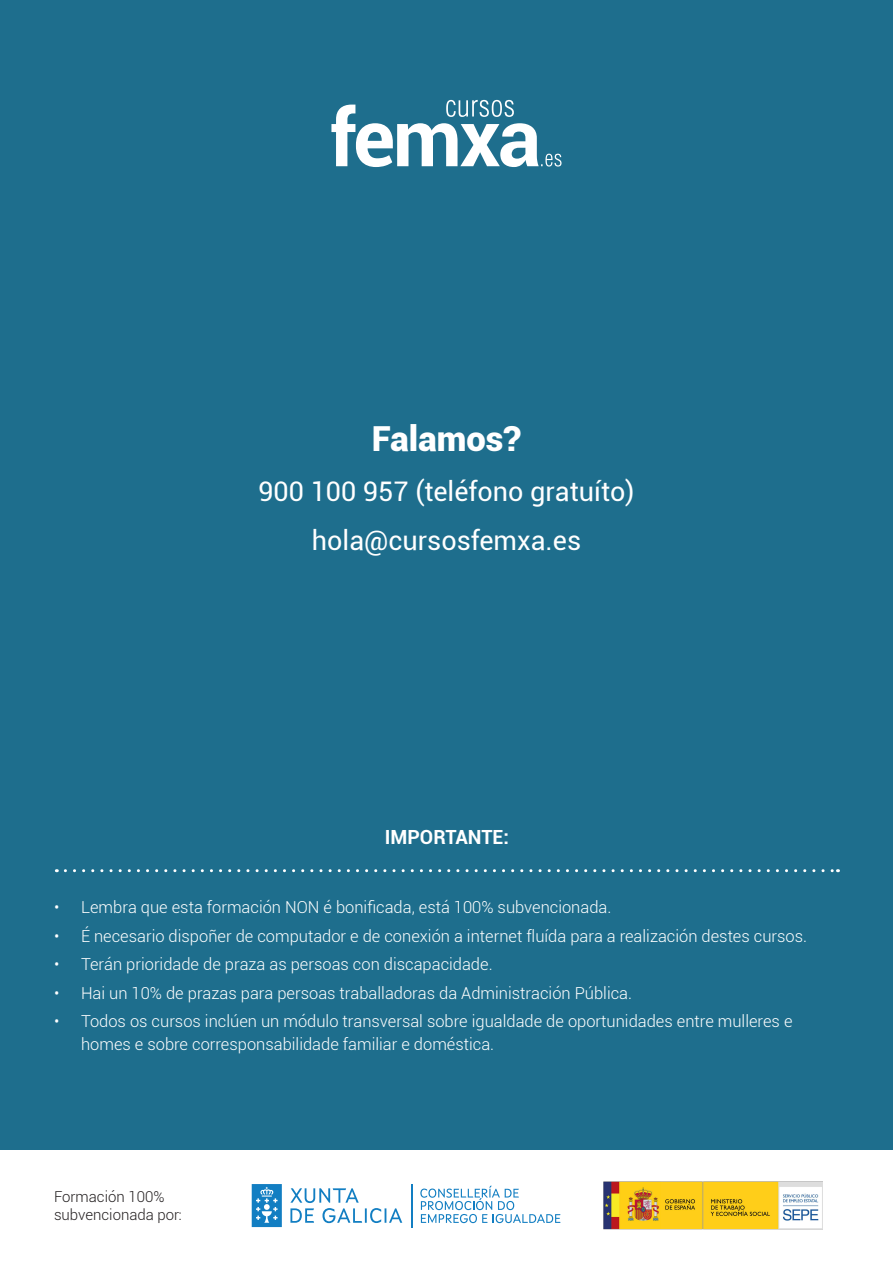
<style>
.page{position:relative;width:893px;height:1263px;background:#1e6e8d}
.page>*{position:absolute;margin:0;border:0;box-sizing:border-box;transform-origin:0 0}
.t1{font:900 34.5px "Roboto";color:#fff}
.t2{font:27px/49.5px "Roboto";color:#fff;text-align:center}
.t3{font:700 19.5px "Roboto";color:#fff}
.t4{font:300 16.5px/22.5px "Roboto";color:#fff}
.t5{font:300 15px/18px "Roboto";color:#231f20}
</style>
<div class="page">
<div style="left:0;top:1150px;width:893px;height:113px;background:#fff"></div>
<svg style="left:331px;top:100px;width:230px;height:67px"></svg>
<svg style="left:252px;top:1184px;width:150px;height:43px"></svg>
<hr style="left:411px;top:1184px;width:1px;height:43px;background:#127ec2">
<svg style="left:420px;top:1186px;width:140px;height:37px"></svg>
<img style="left:603px;top:1181px;width:219px;height:49px">
<svg style="left:65px;top:869px;width:773px;height:3px"></svg>
<h1 class="t1" style="left:372px;top:414px;width:151px">Falamos?</h1>
<h2 class="t2" style="left:258px;top:465px;width:378px">900 100 957 (teléfono gratuíto) hola@cursosfemxa.es</h2>
<p class="t3" style="left:385px;top:823px;width:126px">IMPORTANTE:</p>
<p class="t4" style="left:54px;top:896px;width:559px">• Lembra que esta formación NON é bonificada, está 100% subvencionada.</p>
<p class="t4" style="left:54px;top:924px;width:755px">• É necesario dispoñer de computador e de conexión a internet fluída para a realización destes cursos.</p>
<p class="t4" style="left:54px;top:953px;width:440px">• Terán prioridade de praza as persoas con discapacidade.</p>
<p class="t4" style="left:54px;top:981px;width:580px">• Hai un 10% de prazas para persoas traballadoras da Administración Pública.</p>
<p class="t4" style="left:81px;top:1009px;width:713px;text-indent:-27px">• Todos os cursos inclúen un módulo transversal sobre igualdade de oportunidades entre mulleres e homes e sobre corresponsabilidade familiar e doméstica.</p>
<p class="t5" style="left:54px;top:1187px;width:129px">Formación 100% subvencionada por:</p>
</div>
